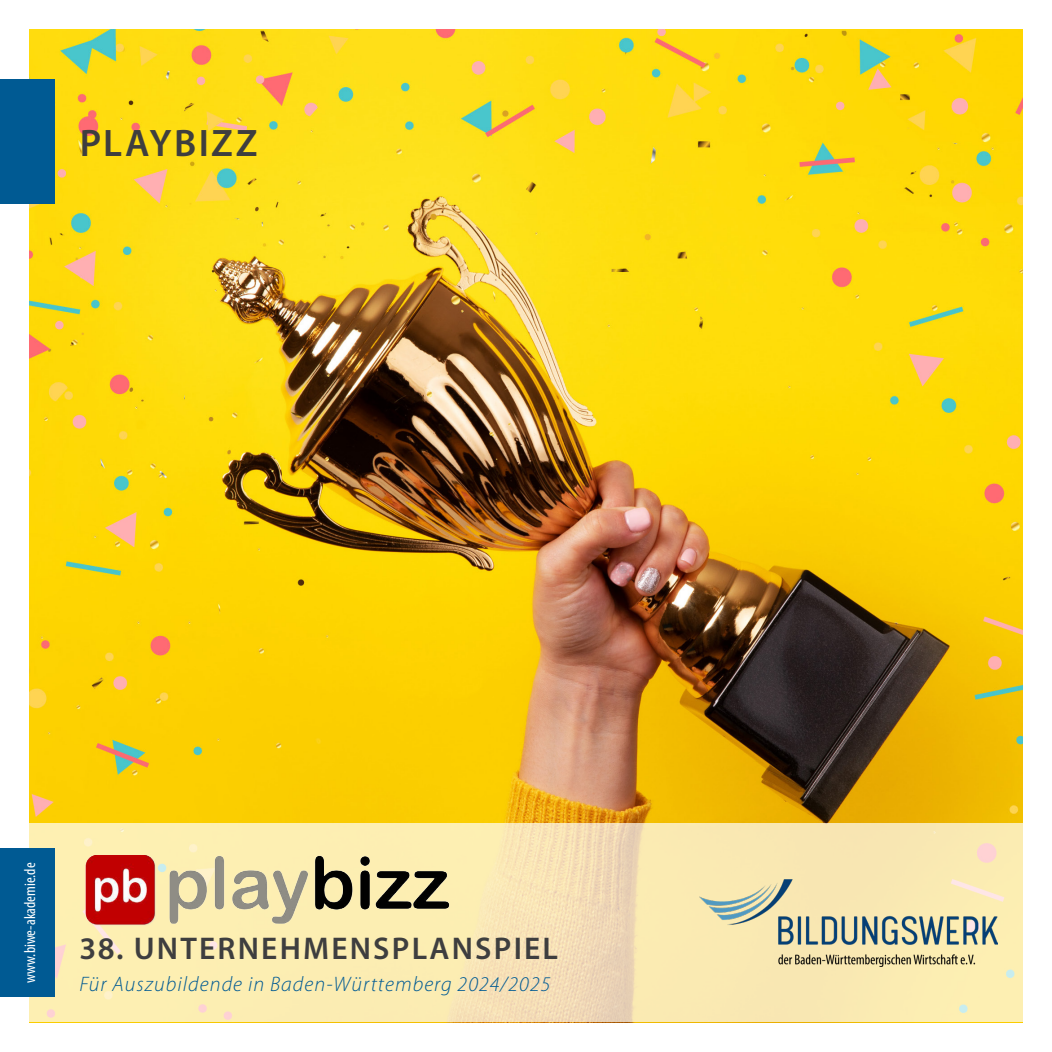
<style>
.page{position:relative;width:1052px;height:1052px;background:#fff}
.page>*{position:absolute;margin:0;border:0;box-sizing:border-box;transform-origin:0 0}
.t1{font:600 38.5px "Myriad Pro";letter-spacing:.065em;color:#3e3e3f}
.t2{font:600 31.5px "Myriad Pro";letter-spacing:.07em;color:#3e3e3f}
.t3{font:italic 300 21px "Myriad Pro";letter-spacing:.05em;color:#005a93}
.t4{font:condensed 15.75px "Myriad Pro";color:#fff}
</style>
<div class="page">
<img style="left:30px;top:30px;width:992px;height:793px">
<svg style="left:29px;top:823px;width:994px;height:199px;fill:#fbebb2"></svg>
<div style="left:0;top:79px;width:55px;height:124px;background:#005a93"></div>
<div style="left:0;top:848px;width:55px;height:149px;background:#005a93"></div>
<img style="left:79px;top:849px;width:372px;height:78px">
<img style="left:699px;top:879px;width:298px;height:87px">
<h1 class="t1" style="left:80px;top:118px;width:179px">PLAYBIZZ</h1>
<p class="t4" style="left:20px;top:983px;width:122px;rotate:-90deg">www.biwe-akademie.de</p>
<h2 class="t2" style="left:79px;top:928px;width:480px">38. UNTERNEHMENSPLANSPIEL</h2>
<p class="t3" style="left:79px;top:972px;width:472px">Für Auszubildende in Baden-Württemberg 2024/2025</p>
</div>
